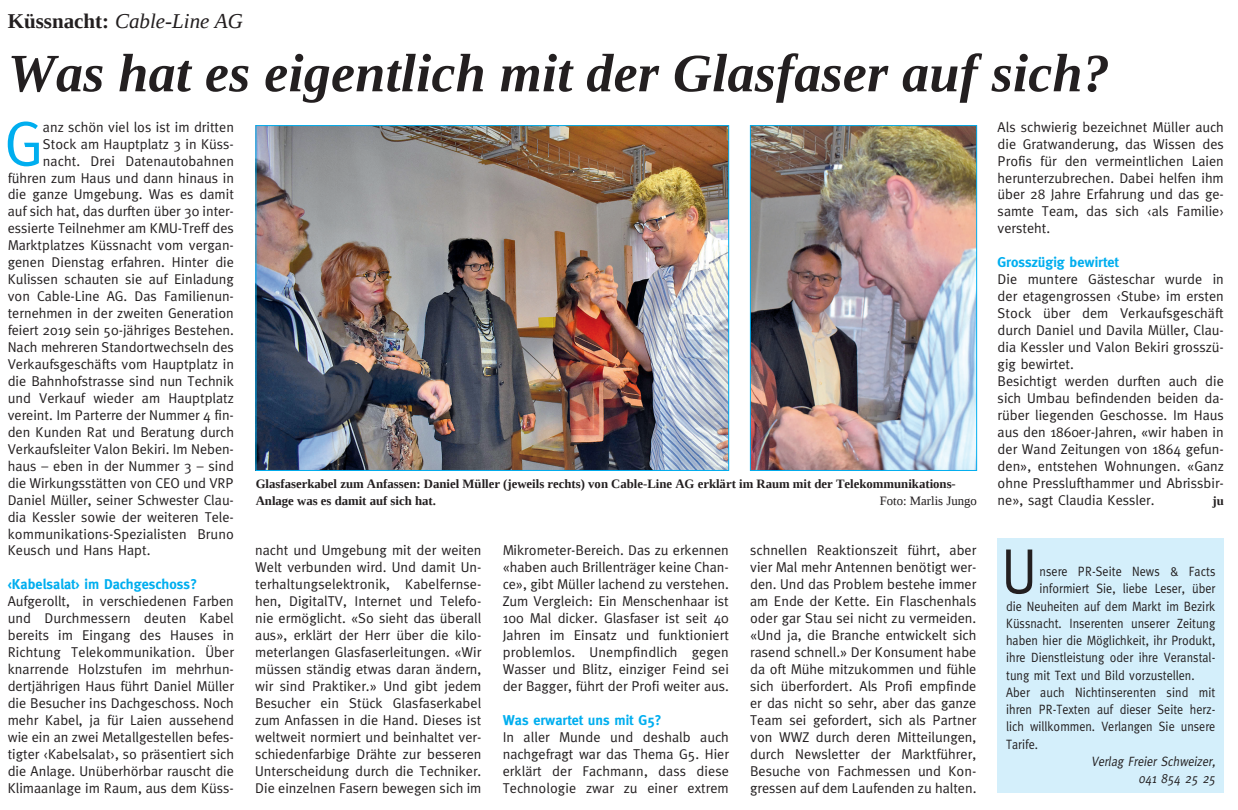
<style>
.page{position:relative;width:1238px;height:810px;background:#fff}
.page>*{position:absolute;margin:0;border:0;box-sizing:border-box;transform-origin:0 0}
.t1{font:63.75px "Meta";color:#231f20;scale:.9 1}
.t2{font:63.6px "Meta";color:#00aeef}
.t3{font:italic 700 54px "Liberation Serif";letter-spacing:.005em;color:#231f20}
.t4{font:italic 21px "Liberation Serif";color:#231f20}
.t5{font:14.25px/17px "Meta";color:#231f20;text-align:justify}
.t6{font:700 14.25px "Meta";color:#00aeef}
.t7{font:13.5px "Meta";color:#231f20;scale:.9 1}
.t8{font:italic 13.5px/17.2px "Meta";color:#231f20;text-align:right;scale:.9 1}
.t9{font:700 12.75px/17px "Liberation Serif";color:#231f20}
.t10{font:12.75px "Liberation Serif";color:#231f20}
.s1{font-weight:700;font-style:normal}
</style>
<div class="page">
<img style="left:258px;top:127px;width:469px;height:342px">
<img style="left:752px;top:127px;width:223px;height:342px">
<div style="left:750px;top:125px;width:227px;height:346px;border:1px solid #00aeef"></div>
<div style="left:998px;top:538px;width:226px;height:255px;background:#d4effb"></div>
<h3 class="t4" style="left:8px;top:10px;width:237px"><span class="s1">Küssnacht:</span> Cable-Line AG</h3>
<h3 class="t3" style="left:8px;top:43px;width:1104px">Was hat es eigentlich mit der Glasfaser auf sich?</h3>
<h2 class="t2" style="left:4px;top:107px;width:40px">G</h2>
<p class="t5" style="left:43px;top:118px;width:193px">anz schön viel los ist im dritten</p>
<p class="t5" style="left:998px;top:118px;width:228px">Als schwierig bezeichnet Müller auch die Gratwanderung, das Wissen des Profis für den vermeintlichen Laien herunterzubrechen. Dabei helfen ihm über 28 Jahre Erfahrung und das ge&shy;samte Team, das sich ‹als Familie› versteht.</p>
<p class="t6" style="left:998px;top:254px;width:123px">Grosszügig bewirtet</p>
<p class="t5" style="left:998px;top:271px;width:228px;text-align:left">Die muntere Gästeschar wurde in der etagengrossen ‹Stube› im ersten Stock über dem Verkaufsgeschäft durch Daniel und Davila Müller, Clau&shy;dia Kessler und Valon Bekiri grosszü&shy;gig bewirtet.<br>Besichtigt werden durften auch die sich Umbau befindenden beiden da&shy;rüber liegenden Geschosse. Im Haus aus den 1860er-Jahren, «wir haben in der Wand Zeitungen von 1864 gefun&shy;den», entstehen Wohnungen. «Ganz ohne Presslufthammer und Abrissbir&shy;ne», sagt Claudia Kessler.</p>
<p class="t5" style="left:43px;top:135px;width:193px">Stock am Hauptplatz 3 in Küss-</p>
<p class="t5" style="left:43px;top:152px;width:193px">nacht. Drei Datenautobahnen</p>
<p class="t5" style="left:8px;top:169px;width:228px">führen zum Haus und dann hinaus in</p>
<p class="t5" style="left:8px;top:186px;width:228px">die ganze Umgebung. Was es damit</p>
<p class="t5" style="left:8px;top:203px;width:228px">auf sich hat, das durften über 30 inter-</p>
<p class="t5" style="left:8px;top:220px;width:228px">essierte Teilnehmer am KMU-Treff des</p>
<p class="t5" style="left:8px;top:237px;width:228px">Marktplatzes Küssnacht vom vergan-</p>
<p class="t5" style="left:8px;top:254px;width:228px">genen Dienstag erfahren. Hinter die</p>
<p class="t5" style="left:8px;top:271px;width:228px">Kulissen schauten sie auf Einladung</p>
<p class="t5" style="left:8px;top:288px;width:228px">von Cable-Line AG. Das Familienun-</p>
<p class="t5" style="left:8px;top:305px;width:228px">ternehmen in der zweiten Generation</p>
<p class="t5" style="left:8px;top:321px;width:228px">feiert 2019 sein 50-jähriges Bestehen.</p>
<p class="t5" style="left:8px;top:338px;width:228px">Nach mehreren Standortwechseln des</p>
<p class="t5" style="left:8px;top:355px;width:228px">Verkaufsgeschäfts vom Hauptplatz in</p>
<p class="t5" style="left:8px;top:372px;width:228px">die Bahnhofstrasse sind nun Technik</p>
<p class="t5" style="left:8px;top:389px;width:228px">und Verkauf wieder am Hauptplatz</p>
<p class="t5" style="left:8px;top:406px;width:228px">vereint. Im Parterre der Nummer 4 fin-</p>
<p class="t5" style="left:8px;top:423px;width:228px">den Kunden Rat und Beratung durch</p>
<p class="t5" style="left:8px;top:440px;width:228px">Verkaufsleiter Valon Bekiri. Im Neben-</p>
<p class="t5" style="left:8px;top:457px;width:228px">haus – eben in der Nummer 3 – sind</p>
<p class="t5" style="left:8px;top:474px;width:228px">die Wirkungsstätten von CEO und VRP</p>
<p class="t5" style="left:8px;top:491px;width:228px">Daniel Müller, seiner Schwester Clau-</p>
<p class="t5" style="left:8px;top:508px;width:228px">dia Kessler sowie der weiteren Tele-</p>
<p class="t5" style="left:8px;top:525px;width:228px">kommunikations-Spezialisten Bruno</p>
<p class="t5" style="left:8px;top:542px;width:144px">Keusch und Hans Hapt.</p>
<p class="t6" style="left:8px;top:576px;width:191px">‹Kabelsalat› im Dachgeschoss?</p>
<p class="t5" style="left:8px;top:593px;width:228px">Aufgerollt, in verschiedenen Farben und Durchmessern deuten Kabel bereits im Eingang des Hauses in Richtung Telekommunikation. Über knarrende Holzstufen im mehrhun&shy;dertjährigen Haus führt Daniel Müller die Besucher ins Dachgeschoss. Noch mehr Kabel, ja für Laien aussehend wie ein an zwei Metallgestellen befes&shy;tigter ‹Kabelsalat›, so präsentiert sich die Anlage. Unüberhörbar rauscht die Klimaanlage im Raum, aus dem Küss-</p>
<p class="t9" style="left:256px;top:475px;width:702px">Glasfaserkabel zum Anfassen: Daniel Müller (jeweils rechts) von Cable-Line AG erklärt im Raum mit der Telekommunikations-<br>Anlage was es damit auf sich hat.</p>
<p class="t10" style="left:880px;top:493px;width:99px">Foto: Marlis Jungo</p>
<p class="t9" style="left:1212px;top:492px;width:13px">ju</p>
<p class="t5" style="left:255px;top:542px;width:228px">nacht und Umgebung mit der weiten Welt verbunden wird. Und damit Un&shy;terhaltungselektronik, Kabelfernse&shy;hen, DigitalTV, Internet und Telefo&shy;nie ermöglicht. «So sieht das überall aus», erklärt der Herr über die kilo&shy;meterlangen Glasfaserleitungen. «Wir müssen ständig etwas daran ändern, wir sind Praktiker.» Und gibt jedem Besucher ein Stück Glasfaserkabel zum Anfassen in die Hand. Dieses ist weltweit normiert und beinhaltet ver&shy;schiedenfarbige Drähte zur besseren Unterscheidung durch die Techniker.<br>Die einzelnen Fasern bewegen sich im</p>
<p class="t5" style="left:503px;top:542px;width:228px">Mikrometer-Bereich. Das zu erkennen «haben auch Brillenträger keine Chan&shy;ce», gibt Müller lachend zu verstehen.<br>Zum Vergleich: Ein Menschenhaar ist 100 Mal dicker. Glasfaser ist seit 40<br>Jahren im Einsatz und funktioniert problemlos. Unempfindlich gegen Wasser und Blitz, einziger Feind sei der Bagger, führt der Profi weiter aus.</p>
<p class="t5" style="left:750px;top:542px;width:228px">schnellen Reaktionszeit führt, aber vier Mal mehr Antennen benötigt wer&shy;den. Und das Problem bestehe immer am Ende der Kette. Ein Flaschenhals oder gar Stau sei nicht zu vermeiden. «Und ja, die Branche entwickelt sich rasend schnell.» Der Konsument habe da oft Mühe mitzukommen und fühle sich überfordert. Als Profi empfinde er das nicht so sehr, aber das ganze Team sei gefordert, sich als Partner von WWZ durch deren Mitteilungen, durch Newsletter der Marktführer, Besuche von Fachmessen und Kon&shy;gressen auf dem Laufenden zu halten.</p>
<h1 class="t1" style="left:1002px;top:534px;width:40px">U</h1>
<p class="t7" style="left:1039px;top:563px;width:197px">nsere PR-Seite News &amp; Facts</p>
<p class="t7" style="left:1039px;top:581px;width:197px">informiert Sie, liebe Leser, über</p>
<p class="t7" style="left:1006px;top:598px;width:234px">die Neuheiten auf dem Markt im Bezirk</p>
<p class="t7" style="left:1006px;top:615px;width:234px">Küssnacht. Inserenten unserer Zeitung</p>
<p class="t7" style="left:1006px;top:632px;width:234px">haben hier die Möglichkeit, ihr Produkt,</p>
<p class="t7" style="left:1006px;top:650px;width:234px">ihre Dienstleistung oder ihre Veranstal-</p>
<p class="t7" style="left:1006px;top:667px;width:211px">tung mit Text und Bild vorzustellen.</p>
<p class="t7" style="left:1006px;top:684px;width:234px">Aber auch Nichtinserenten sind mit</p>
<p class="t7" style="left:1006px;top:701px;width:234px">ihren PR-Texten auf dieser Seite herz-</p>
<p class="t7" style="left:1006px;top:719px;width:234px">lich willkommen. Verlangen Sie unsere</p>
<p class="t7" style="left:1006px;top:736px;width:37px">Tarife.</p>
<p class="t8" style="left:1091px;top:752px;width:142px">Verlag Freier Schweizer,<br>041 854 25 25</p>
<p class="t6" style="left:503px;top:712px;width:161px">Was erwartet uns mit G5?</p>
<p class="t5" style="left:503px;top:728px;width:228px">In aller Munde und deshalb auch nachgefragt war das Thema G5. Hier erklärt der Fachmann, dass diese Technologie zwar zu einer extrem</p>
</div>
